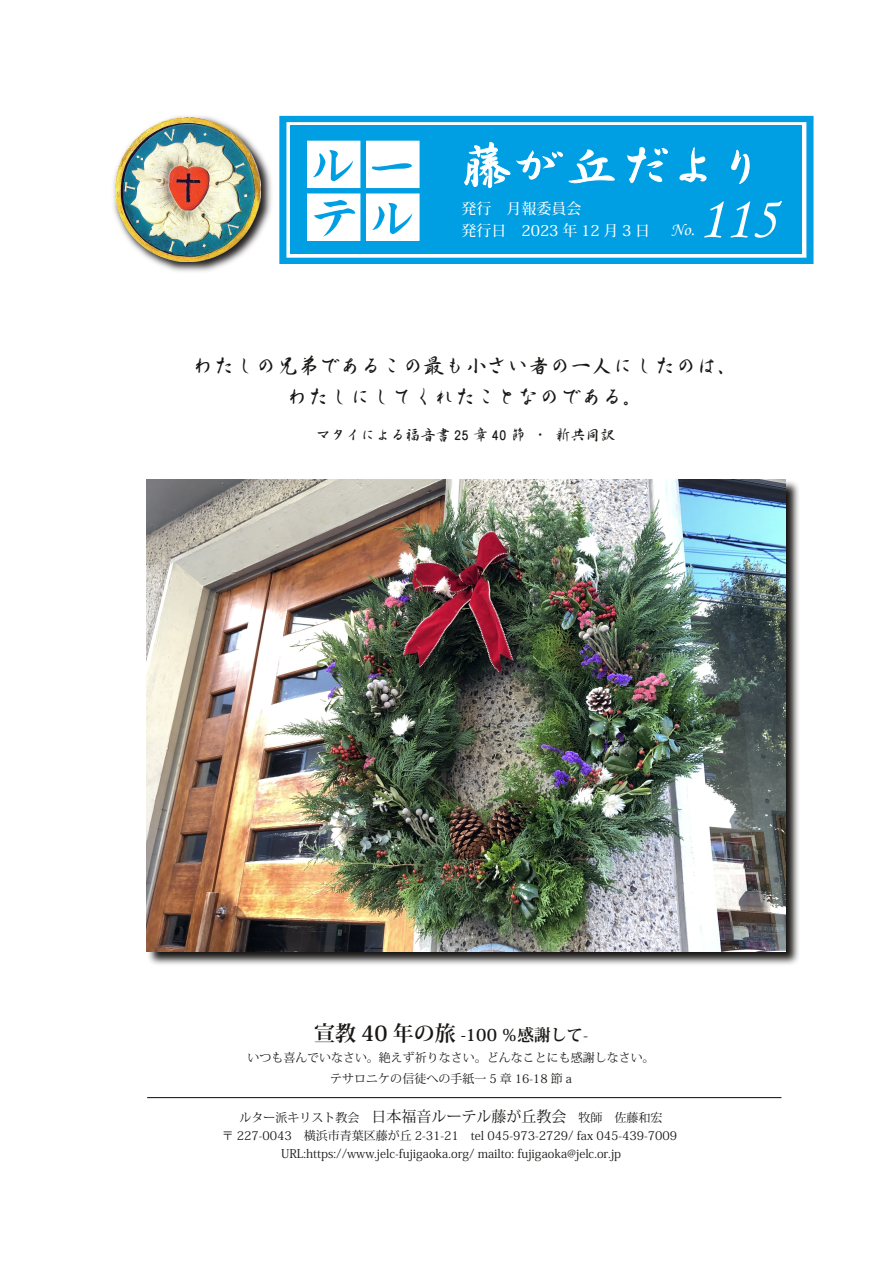
<style>
.page{position:relative;width:893px;height:1263px;background:#fff}
.page>*{position:absolute;margin:0;border:0;box-sizing:border-box;transform-origin:0 0}
.t1{font:60px "Monotype Corsiva";color:#fff}
.t2{font:21px/31.5px "DF Gyo Sho Lt WIN RKSJ H";color:#181715;text-align:center}
.t3{font:700 16.5px "Koz Min Pro";color:#181715}
.t4{font:500 15px/22.5px "Koz Min Pro";color:#fff}
.t5{font:15px "DF Gyo Sho Lt WIN RKSJ H";color:#181715}
.t6{font:12px/18px "Koz Min Pro";color:#181715;text-align:center}
.s1{font-family:"Monotype Corsiva";font-weight:400;font-size:18px}
.s2{font-size:21px}
.s3{font-size:18px}
.s4{font-weight:400}
.s5{font-size:15px}
</style>
<div class="page">
<img style="left:113px;top:116px;width:159px;height:156px">
<img style="left:115px;top:118px;width:146px;height:143px">
<div style="left:280px;top:116px;width:533px;height:148px;border:21px solid #009ee3"></div>
<div style="left:287px;top:122px;width:519px;height:136px;border:8px solid #fff"></div>
<div style="left:291px;top:126px;width:511px;height:128px;background:#009ee3"></div>
<svg style="left:464px;top:142px;width:151px;height:46px"></svg>
<svg style="left:627px;top:147px;width:41px;height:36px"></svg>
<svg style="left:679px;top:147px;width:28px;height:36px"></svg>
<svg style="left:731px;top:149px;width:18px;height:35px"></svg>
<div style="left:308px;top:141px;width:52px;height:46px;background:#fff"></div>
<div style="left:307px;top:141px;width:53px;height:47px;border:1px solid #fff"></div>
<svg style="left:313px;top:150px;width:40px;height:31px"></svg>
<div style="left:367px;top:141px;width:52px;height:46px;background:#fff"></div>
<div style="left:366px;top:141px;width:54px;height:47px;border:1px solid #fff"></div>
<svg style="left:372px;top:163px;width:40px;height:7px"></svg>
<div style="left:367px;top:194px;width:52px;height:46px;background:#fff"></div>
<div style="left:366px;top:193px;width:54px;height:48px;border:1px solid #fff"></div>
<div style="left:308px;top:194px;width:52px;height:46px;background:#fff"></div>
<div style="left:307px;top:193px;width:53px;height:48px;border:1px solid #fff"></div>
<svg style="left:314px;top:200px;width:41px;height:37px"></svg>
<svg style="left:372px;top:203px;width:40px;height:31px"></svg>
<svg style="left:147px;top:481px;width:652px;height:484px;background:#81807f"></svg>
<img style="left:147px;top:479px;width:639px;height:472px">
<hr style="left:147px;top:1097px;width:634px;height:1px;background:#181715">
<p class="t4" style="left:461px;top:197px;width:235px">発行 月報委員会<br>発行日 2023 年 12 月 3 日 <span class="s1">No.</span></p>
<h1 class="t1" style="left:698px;top:190px;width:81px">115</h1>
<h2 class="t2" style="left:192px;top:349px;width:547px">わたしの兄弟であるこの最も小さい者の一人にしたのは、わたしにしてくれたことなのである。</h2>
<p class="t5" style="left:315px;top:427px;width:301px">マタイによる福音書 25 章 40 節・新共同訳</p>
<h3 class="t3" style="left:314px;top:1026px;width:276px"><span class="s2">宣教 40 年の旅</span> <span class="s3">‑</span>100 ％感謝して<span class="s4">‑</span></h3>
<p class="t6" style="left:247px;top:1047px;width:409px;line-height:21px">いつも喜んでいなさい。絶えず祈りなさい。どんなことにも感謝しなさい。テサロニケの信徒への手紙一 5 章 16‑18 節 a</p>
<p class="t6" style="left:222px;top:1108px;width:457px">ルター派キリスト教会 <span class="s5">日本福音ルーテル藤が丘教会</span> 牧師 佐藤和宏<br>〒 227‑0043 横浜市青葉区藤が丘 2‑31‑21 tel 045‑973‑2729/ fax 045‑439‑7009<br>URL:https://www.jelc‑fujigaoka.org/ mailto: fujigaoka@jelc.or.jp</p>
</div>
